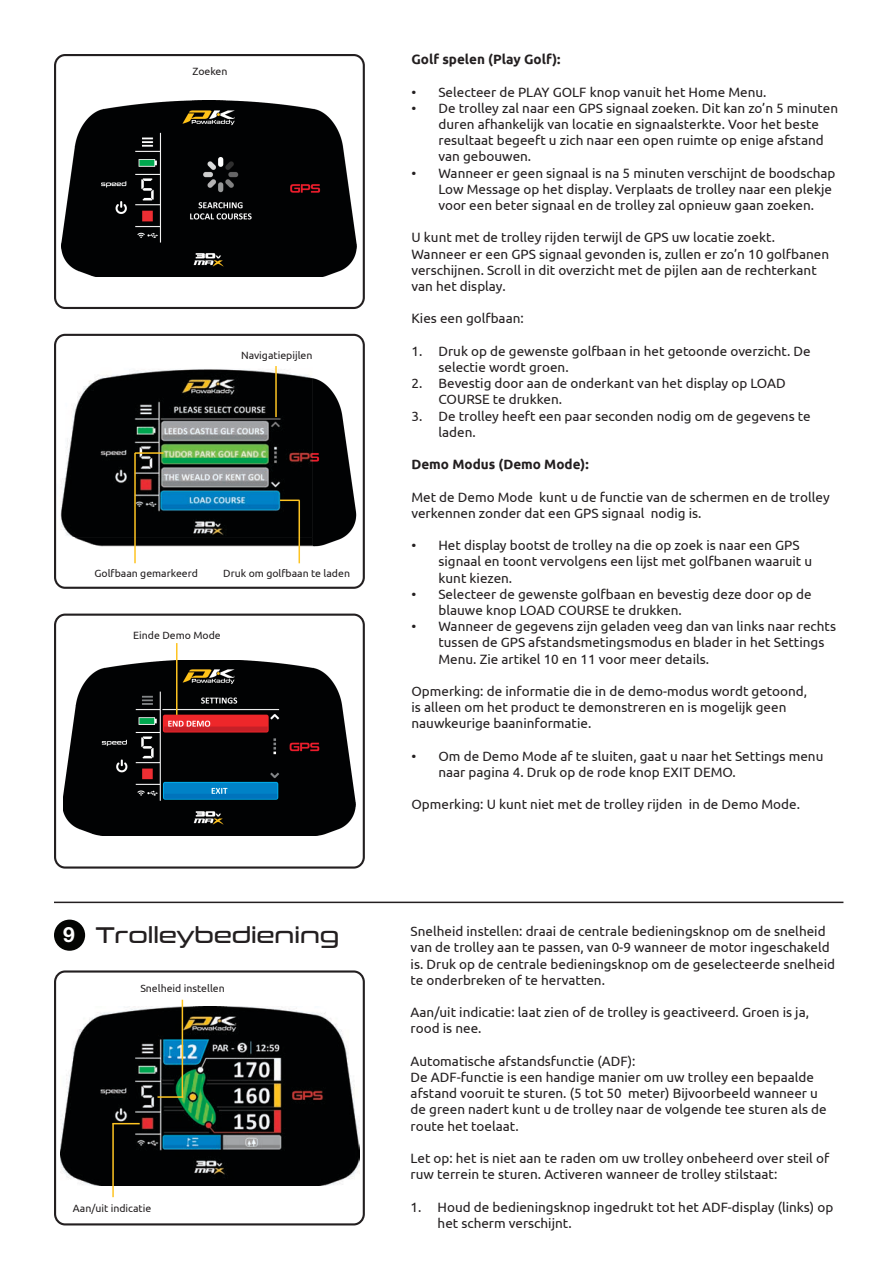
<style>
.page{position:relative;width:893px;height:1263px;background:#fff}
.page>*{position:absolute;margin:0;border:0;box-sizing:border-box;transform-origin:0 0}
.t1{font:22.5px "Conthrax Rg";color:#231f20}
.t2{font:13.5px/16.2px "Ubuntu";color:#231f20}
.t3{font:700 13.5px "Ubuntu";color:#231f20}
.t4{font:10.5px "Ubuntu";color:#231f20}
.s1{font-family:"Helvetica Neue LT Pro";font-weight:700;font-size:21px;color:#fff}
</style>
<div class="page">
<img style="left:61px;top:1006px;width:298px;height:179px">
<div style="left:54px;top:970px;width:311px;height:255px;border:2px solid #231f20;border-radius:10px"></div>
<hr style="left:112px;top:1123px;width:2px;height:74px;background:#fec422">
<hr style="left:182px;top:1000px;width:1px;height:98px;background:#fec422">
<hr style="left:158px;top:1096px;width:25px;height:2px;background:#fec422">
<svg style="left:112px;top:1123px;width:28px;height:1px"></svg>
<img style="left:62px;top:101px;width:294px;height:176px">
<div style="left:54px;top:54px;width:311px;height:255px;border:2px solid #231f20;border-radius:10px"></div>
<img style="left:63px;top:660px;width:293px;height:175px">
<div style="left:54px;top:614px;width:311px;height:254px;border:2px solid #231f20;border-radius:10px"></div>
<hr style="left:176px;top:643px;width:1px;height:72px;background:#fec422">
<hr style="left:54px;top:902px;width:789px;height:1px;background:#231f20">
<div style="left:54px;top:920px;width:31px;height:31px;background:#040503;border-radius:50%"></div>
<img style="left:56px;top:335px;width:306px;height:251px">
<div style="left:54px;top:334px;width:311px;height:255px;border:2px solid #231f20;border-radius:10px"></div>
<hr style="left:134px;top:453px;width:2px;height:110px;background:#fec422">
<hr style="left:275px;top:366px;width:2px;height:51px;background:#fec422">
<hr style="left:298px;top:500px;width:2px;height:63px;background:#fec422">
<svg style="left:280px;top:500px;width:18px;height:1px"></svg>
<hr style="left:135px;top:452px;width:29px;height:2px;background:#fec422">
<p class="t4" style="left:193px;top:65px;width:37px">Zoeken</p>
<p class="t4" style="left:241px;top:349px;width:73px">Navigatiepijlen</p>
<p class="t4" style="left:95px;top:567px;width:105px">Golfbaan gemarkeerd</p>
<p class="t4" style="left:223px;top:567px;width:128px">Druk om golfbaan te laden</p>
<p class="t4" style="left:133px;top:629px;width:89px">Einde Demo Mode</p>
<h1 class="t1" style="left:63px;top:918px;width:278px"><span class="s1">9</span> Trolleybediening</h1>
<p class="t4" style="left:140px;top:982px;width:86px">Snelheid instellen</p>
<p class="t4" style="left:73px;top:1202px;width:80px">Aan/uit indicatie</p>
<p class="t3" style="left:411px;top:51px;width:151px">Golf spelen (Play Golf):</p>
<p class="t2" style="left:411px;top:83px;width:356px">• Selecteer de PLAY GOLF knop vanuit het Home Menu.</p>
<p class="t2" style="left:438px;top:99px;width:401px;text-indent:-27px">• De trolley zal naar een GPS signaal zoeken. Dit kan zo’n 5 minuten duren afhankelijk van locatie en signaalsterkte. Voor het beste resultaat begeeft u zich naar een open ruimte op enige afstand van gebouwen.</p>
<p class="t2" style="left:438px;top:164px;width:399px;text-indent:-27px">• Wanneer er geen signaal is na 5 minuten verschijnt de boodschap<br>Low Message op het display. Verplaats de trolley naar een plekje voor een beter signaal en de trolley zal opnieuw gaan zoeken.</p>
<p class="t2" style="left:411px;top:229px;width:419px">U kunt met de trolley rijden terwijl de GPS uw locatie zoekt.<br>Wanneer er een GPS signaal gevonden is, zullen er zo’n 10 golfbanen verschijnen. Scroll in dit overzicht met de pijlen aan de rechterkant van het display.</p>
<p class="t2" style="left:411px;top:310px;width:114px">Kies een golfbaan:</p>
<p class="t2" style="left:438px;top:342px;width:374px;text-indent:-27px">1. Druk op de gewenste golfbaan in het getoonde overzicht. De selectie wordt groen.</p>
<p class="t2" style="left:438px;top:375px;width:349px;text-indent:-27px">2. Bevestig door aan de onderkant van het display op LOAD<br>COURSE te drukken.</p>
<p class="t2" style="left:438px;top:407px;width:374px;text-indent:-27px">3. De trolley heeft een paar seconden nodig om de gegevens te laden.</p>
<p class="t3" style="left:411px;top:456px;width:179px">Demo Modus (Demo Mode):</p>
<p class="t2" style="left:411px;top:488px;width:420px">Met de Demo Mode kunt u de functie van de schermen en de trolley verkennen zonder dat een GPS signaal nodig is.</p>
<p class="t2" style="left:438px;top:537px;width:375px;text-indent:-27px">• Het display bootst de trolley na die op zoek is naar een GPS signaal en toont vervolgens een lijst met golfbanen waaruit u kunt kiezen.</p>
<p class="t2" style="left:438px;top:585px;width:375px;text-indent:-27px">• Selecteer de gewenste golfbaan en bevestig deze door op de blauwe knop LOAD COURSE te drukken.</p>
<p class="t2" style="left:438px;top:618px;width:399px;text-indent:-27px">• Wanneer de gegevens zijn geladen veeg dan van links naar rechts tussen de GPS afstandsmetingsmodus en blader in het Settings<br>Menu. Zie artikel 10 en 11 voor meer details.</p>
<p class="t2" style="left:411px;top:683px;width:397px">Opmerking: de informatie die in de demo-modus wordt getoond, is alleen om het product te demonstreren en is mogelijk geen nauwkeurige baaninformatie.</p>
<p class="t2" style="left:438px;top:747px;width:386px;text-indent:-27px">• Om de Demo Mode af te sluiten, gaat u naar het Settings menu naar pagina 4. Druk op de rode knop EXIT DEMO.</p>
<p class="t2" style="left:411px;top:796px;width:390px">Opmerking: U kunt niet met de trolley rijden in de Demo Mode.</p>
<p class="t2" style="left:411px;top:923px;width:426px">Snelheid instellen: draai de centrale bedieningsknop om de snelheid van de trolley aan te passen, van 0-9 wanneer de motor ingeschakeld is. Druk op de centrale bedieningsknop om de geselecteerde snelheid te onderbreken of te hervatten.</p>
<p class="t2" style="left:411px;top:1004px;width:400px">Aan/uit indicatie: laat zien of de trolley is geactiveerd. Groen is ja, rood is nee.</p>
<p class="t2" style="left:411px;top:1052px;width:418px">Automatische afstandsfunctie (ADF):<br>De ADF-functie is een handige manier om uw trolley een bepaalde afstand vooruit te sturen. (5 tot 50 meter) Bijvoorbeeld wanneer u de green nadert kunt u de trolley naar de volgende tee sturen als de route het toelaat.</p>
<p class="t2" style="left:411px;top:1149px;width:420px">Let op: het is niet aan te raden om uw trolley onbeheerd over steil of ruw terrein te sturen. Activeren wanneer de trolley stilstaat:</p>
<p class="t2" style="left:438px;top:1198px;width:397px;text-indent:-27px">1. Houd de bedieningsknop ingedrukt tot het ADF-display (links) op het scherm verschijnt.</p>
</div>
